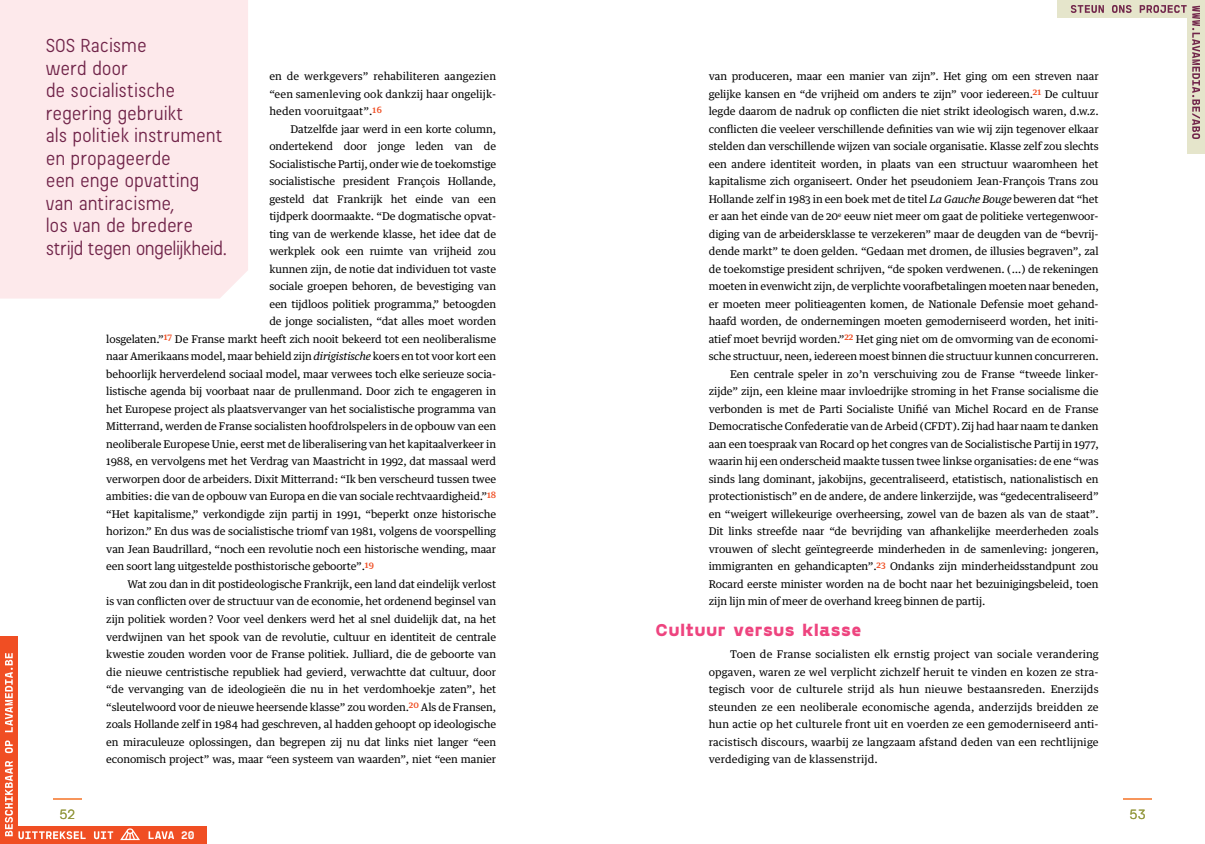
<style>
.page{position:relative;width:1205px;height:844px;background:#fff}
.page>*{position:absolute;margin:0;border:0;box-sizing:border-box;transform-origin:0 0}
.t1{font:20px/22.5px "Beauchef";letter-spacing:.025em;color:#71254a}
.t2{font:800 17.5px "Gosha Sans";letter-spacing:.01em;color:#ee447f}
.t3{font:300 13.75px "Gosha Sans";color:#92973c}
.t4{font:800 11px "Cartograph Mono CF";color:#fff}
.t5{font:10.62px/17.5px "Guardian Text Egyp";letter-spacing:-.01em;color:#000;text-align:justify}
.s1{font-style:italic}
</style>
<div class="page">
<div style="left:0;top:0;width:248px;height:298px;background:#fde9eb"></div>
<svg style="left:1123px;top:798px;width:29px;height:1px"></svg>
<div style="left:1057px;top:0;width:148px;height:18px;background:#e5e5cb"></div>
<div style="left:1187px;top:0;width:18px;height:154px;background:#e5e5cb"></div>
<div style="left:0;top:826px;width:207px;height:17px;background:#f04e23"></div>
<div style="left:0;top:636px;width:18px;height:207px;background:#f04e23"></div>
<svg style="left:5px;top:653px;width:169px;height:186px"></svg>
<svg style="left:1071px;top:5px;width:115px;height:8px"></svg>
<svg style="left:1192px;top:6px;width:8px;height:133px"></svg>
<h1 class="t1" style="left:46px;top:34px;width:182px">SOS Racisme<br>werd door<br>de socialistische regering gebruikt<br>als politiek instrument en propageerde<br>een enge opvatting van antiracisme,<br>los van de bredere strijd tegen ongelijkheid.</h1>
<p class="t5" style="left:269px;top:66px;width:228px">en de werkgevers” rehabiliteren aangezien “een samenleving ook dankzij haar ongelijk&shy;heden vooruitgaat”.<sup>16</sup></p>
<p class="t5" style="left:291px;top:119px;width:207px">Datzelfde jaar werd in een korte column,</p>
<p class="t5" style="left:269px;top:136px;width:228px">ondertekend door jonge leden van de</p>
<p class="t5" style="left:269px;top:154px;width:228px">Socialistische Partij, onder wie de toekomstige</p>
<p class="t5" style="left:269px;top:171px;width:228px">socialistische president François Hollande,</p>
<p class="t5" style="left:269px;top:189px;width:228px">gesteld dat Frankrijk het einde van een</p>
<p class="t5" style="left:269px;top:206px;width:228px">tijdperk doormaakte. “De dogmatische opvat-</p>
<p class="t5" style="left:269px;top:224px;width:228px">ting van de werkende klasse, het idee dat de</p>
<p class="t5" style="left:269px;top:241px;width:228px">werkplek ook een ruimte van vrijheid zou</p>
<p class="t5" style="left:269px;top:259px;width:228px">kunnen zijn, de notie dat individuen tot vaste</p>
<p class="t5" style="left:269px;top:276px;width:228px">sociale groepen behoren, de bevestiging van</p>
<p class="t5" style="left:269px;top:294px;width:228px">een tijdloos politiek programma,” betoogden</p>
<p class="t5" style="left:269px;top:311px;width:228px">de jonge socialisten, “dat alles moet worden</p>
<p class="t5" style="left:106px;top:329px;width:391px">losgelaten.”<sup>17</sup> De Franse markt heeft zich nooit bekeerd tot een neoliberalisme</p>
<p class="t5" style="left:106px;top:346px;width:391px">naar Amerikaans model, maar behield zijn <span class="s1">dirigistische</span> koers en tot voor kort een</p>
<p class="t5" style="left:106px;top:364px;width:391px">behoorlijk herverdelend sociaal model, maar verwees toch elke serieuze socia-</p>
<p class="t5" style="left:106px;top:381px;width:391px">listische agenda bij voorbaat naar de prullenmand. Door zich te engageren in</p>
<p class="t5" style="left:106px;top:399px;width:391px">het Europese project als plaatsvervanger van het socialistische programma van</p>
<p class="t5" style="left:106px;top:416px;width:391px">Mitterrand, werden de Franse socialisten hoofdrolspelers in de opbouw van een</p>
<p class="t5" style="left:106px;top:434px;width:391px">neoliberale Europese Unie, eerst met de liberalisering van het kapitaalverkeer in</p>
<p class="t5" style="left:106px;top:451px;width:391px">1988, en vervolgens met het Verdrag van Maastricht in 1992, dat massaal werd</p>
<p class="t5" style="left:106px;top:469px;width:391px">verworpen door de arbeiders. Dixit Mitterrand: “Ik ben verscheurd tussen twee</p>
<p class="t5" style="left:106px;top:486px;width:391px">ambities: die van de opbouw van Europa en die van sociale rechtvaardigheid.”<sup>18</sup></p>
<p class="t5" style="left:106px;top:504px;width:391px">“Het kapitalisme,” verkondigde zijn partij in 1991, “beperkt onze historische</p>
<p class="t5" style="left:106px;top:521px;width:391px">horizon.” En dus was de socialistische triomf van 1981, volgens de voorspelling</p>
<p class="t5" style="left:106px;top:539px;width:391px">van Jean Baudrillard, “noch een revolutie noch een historische wending, maar</p>
<p class="t5" style="left:106px;top:556px;width:269px">een soort lang uitgestelde posthistorische geboorte”.<sup>19</sup></p>
<p class="t5" style="left:128px;top:574px;width:370px">Wat zou dan in dit postideologische Frankrijk, een land dat eindelijk verlost</p>
<p class="t5" style="left:106px;top:591px;width:391px">is van conflicten over de structuur van de economie, het ordenend beginsel van</p>
<p class="t5" style="left:106px;top:609px;width:391px">zijn politiek worden ? Voor veel denkers werd het al snel duidelijk dat, na het</p>
<p class="t5" style="left:106px;top:626px;width:391px">verdwijnen van het spook van de revolutie, cultuur en identiteit de centrale</p>
<p class="t5" style="left:106px;top:644px;width:391px">kwestie zouden worden voor de Franse politiek. Julliard, die de geboorte van</p>
<p class="t5" style="left:106px;top:661px;width:391px">die nieuwe centristische republiek had gevierd, verwachtte dat cultuur, door</p>
<p class="t5" style="left:106px;top:679px;width:391px">“de vervanging van de ideologieën die nu in het verdomhoekje zaten”, het</p>
<p class="t5" style="left:106px;top:696px;width:391px">“sleutelwoord voor de nieuwe heersende klasse” zou worden.<sup>20</sup> Als de Fransen,</p>
<p class="t5" style="left:106px;top:714px;width:391px">zoals Hollande zelf in 1984 had geschreven, al hadden gehoopt op ideologische</p>
<p class="t5" style="left:106px;top:731px;width:391px">en miraculeuze oplossingen, dan begrepen zij nu dat links niet langer “een</p>
<p class="t5" style="left:106px;top:749px;width:391px">economisch project” was, maar “een systeem van waarden”, niet “een manier</p>
<p class="t5" style="left:709px;top:66px;width:391px">van produceren, maar een manier van zijn”. Het ging om een streven naar</p>
<p class="t5" style="left:709px;top:84px;width:391px">gelijke kansen en “de vrijheid om anders te zijn” voor iedereen.<sup>21</sup> De cultuur</p>
<p class="t5" style="left:709px;top:101px;width:391px">legde daarom de nadruk op conflicten die niet strikt ideologisch waren, d.w.z.</p>
<p class="t5" style="left:709px;top:119px;width:391px">conflicten die veeleer verschillende definities van wie wij zijn tegenover elkaar</p>
<p class="t5" style="left:709px;top:136px;width:391px">stelden dan verschillende wijzen van sociale organisatie. Klasse zelf zou slechts</p>
<p class="t5" style="left:709px;top:154px;width:391px">een andere identiteit worden, in plaats van een structuur waaromheen het</p>
<p class="t5" style="left:709px;top:171px;width:391px">kapitalisme zich organiseert. Onder het pseudoniem Jean-François Trans zou</p>
<p class="t5" style="left:709px;top:189px;width:391px">Hollande zelf in 1983 in een boek met de titel <span class="s1">La Gauche Bouge</span> beweren dat “het</p>
<p class="t5" style="left:709px;top:206px;width:391px">er aan het einde van de 20<sup>e</sup> eeuw niet meer om gaat de politieke vertegenwoor-</p>
<p class="t5" style="left:709px;top:224px;width:391px">diging van de arbeidersklasse te verzekeren” maar de deugden van de “bevrij-</p>
<p class="t5" style="left:709px;top:241px;width:391px">dende markt” te doen gelden. “Gedaan met dromen, de illusies begraven”, zal</p>
<p class="t5" style="left:709px;top:259px;width:391px">de toekomstige president schrijven, “de spoken verdwenen. ( … ) de rekeningen</p>
<p class="t5" style="left:709px;top:276px;width:391px">moeten in evenwicht zijn, de verplichte voorafbetalingen moeten naar beneden,</p>
<p class="t5" style="left:709px;top:294px;width:391px">er moeten meer politieagenten komen, de Nationale Defensie moet gehand-</p>
<p class="t5" style="left:709px;top:311px;width:391px">haafd worden, de ondernemingen moeten gemoderniseerd worden, het initi-</p>
<p class="t5" style="left:709px;top:329px;width:391px">atief moet bevrijd worden.”<sup>22</sup> Het ging niet om de omvorming van de economi-</p>
<p class="t5" style="left:709px;top:346px;width:391px">sche structuur, neen, iedereen moest binnen die structuur kunnen concurreren.</p>
<p class="t5" style="left:730px;top:364px;width:370px">Een centrale speler in zo’n verschuiving zou de Franse “tweede linker-</p>
<p class="t5" style="left:709px;top:381px;width:391px">zijde” zijn, een kleine maar invloedrijke stroming in het Franse socialisme die</p>
<p class="t5" style="left:709px;top:399px;width:391px">verbonden is met de Parti Socialiste Unifié van Michel Rocard en de Franse</p>
<p class="t5" style="left:709px;top:416px;width:391px">Democratische Confederatie van de Arbeid ( CFDT ). Zij had haar naam te danken</p>
<p class="t5" style="left:709px;top:434px;width:391px">aan een toespraak van Rocard op het congres van de Socialistische Partij in 1977,</p>
<p class="t5" style="left:709px;top:451px;width:391px">waarin hij een onderscheid maakte tussen twee linkse organisaties: de ene “was</p>
<p class="t5" style="left:709px;top:469px;width:391px">sinds lang dominant, jakobijns, gecentraliseerd, etatistisch, nationalistisch en</p>
<p class="t5" style="left:709px;top:486px;width:391px">protectionistisch” en de andere, de andere linkerzijde, was “gedecentraliseerd”</p>
<p class="t5" style="left:709px;top:504px;width:391px">en “weigert willekeurige overheersing, zowel van de bazen als van de staat”.</p>
<p class="t5" style="left:709px;top:521px;width:391px">Dit links streefde naar “de bevrijding van afhankelijke meerderheden zoals</p>
<p class="t5" style="left:709px;top:539px;width:391px">vrouwen of slecht geïntegreerde minderheden in de samenleving: jongeren,</p>
<p class="t5" style="left:709px;top:556px;width:391px">immigranten en gehandicapten”.<sup>23</sup> Ondanks zijn minderheidsstandpunt zou</p>
<p class="t5" style="left:709px;top:574px;width:391px">Rocard eerste minister worden na de bocht naar het bezuinigingsbeleid, toen</p>
<p class="t5" style="left:709px;top:591px;width:278px">zijn lijn min of meer de overhand kreeg binnen de partij.</p>
<h2 class="t2" style="left:656px;top:617px;width:207px">Cultuur versus klasse</h2>
<p class="t5" style="left:709px;top:644px;width:391px;text-indent:21px">Toen de Franse socialisten elk ernstig project van sociale verandering opgaven, waren ze wel verplicht zichzelf heruit te vinden en kozen ze stra&shy;tegisch voor de culturele strijd als hun nieuwe bestaansreden. Enerzijds steunden ze een neoliberale economische agenda, anderzijds breidden ze hun actie op het culturele front uit en voerden ze een gemoderniseerd anti&shy;racistisch discours, waarbij ze langzaam afstand deden van een rechtlijnige verdediging van de klassenstrijd.</p>
<p class="t3" style="left:59px;top:804px;width:17px">52</p>
<p class="t3" style="left:1129px;top:804px;width:18px">53</p>
<p class="t4" style="left:181px;top:828px;width:15px">20</p>
</div>
